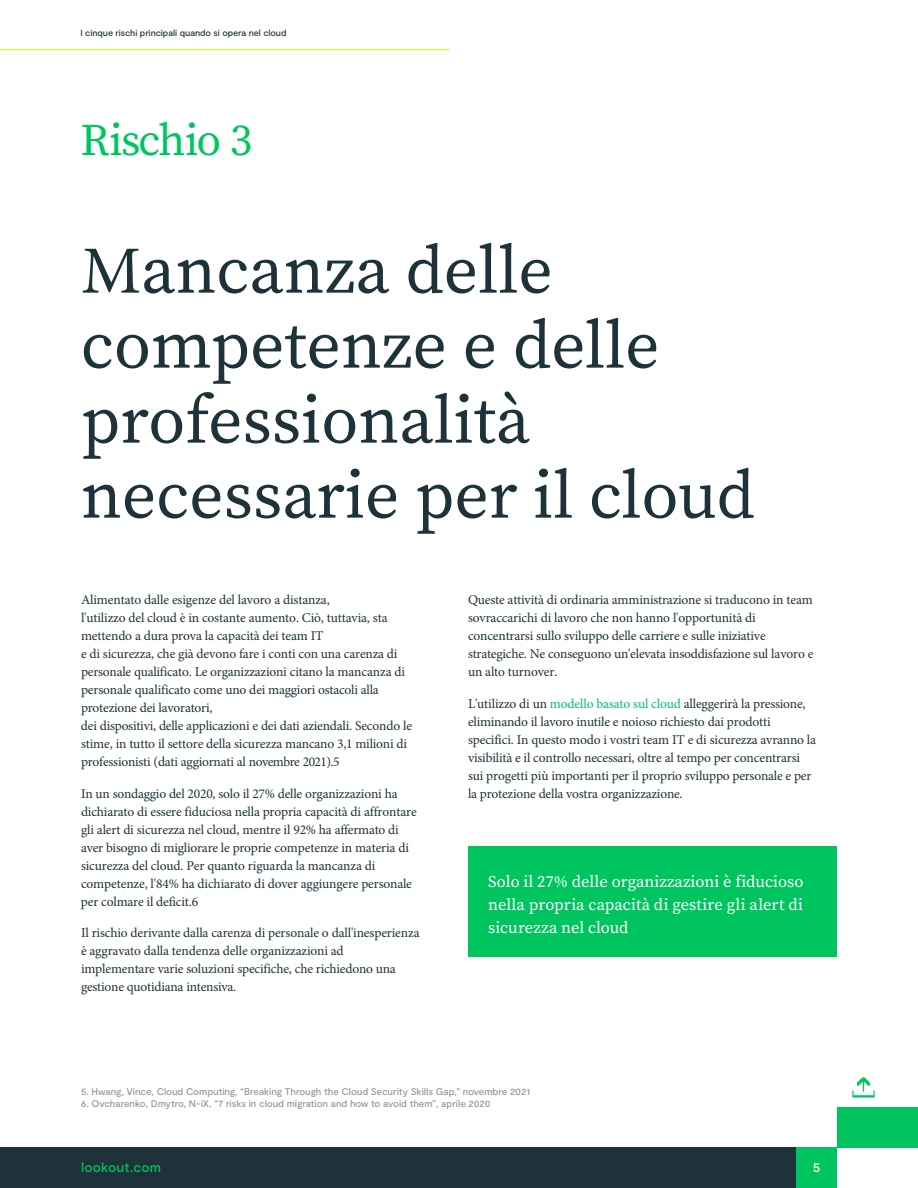
<style>
.page{position:relative;width:918px;height:1188px;background:#fff}
.page>*{position:absolute;margin:0;border:0;box-sizing:border-box;transform-origin:0 0}
.t1{font:67.5px/75px "Source Serif Pro";color:#1e3239}
.t2{font:45px "Source Serif Pro";letter-spacing:-.045em;color:#00c55f}
.t3{font:16.5px/23.2px "Source Serif Pro";color:#fff;text-align:justify}
.t4{font:13.5px/18px "Minion Pro";letter-spacing:-.015em;color:#1e3239}
.t5{font:500 13.5px "Moderat";letter-spacing:.015em;color:#00c55f}
.t6{font:500 13.5px "Moderat";color:#fff}
.t7{font:500 9.75px "Moderat";letter-spacing:-.005em;color:#8f989c}
.t8{font:500 9px "Moderat";letter-spacing:-.005em;color:#1e3239}
.s1{font-family:"Minion Pro"}
.s2{color:#00c55f}
</style>
<div class="page">
<img style="left:852px;top:1077px;width:23px;height:21px">
<div style="left:468px;top:846px;width:369px;height:111px;background:#00c55f"></div>
<hr style="left:0;top:49px;width:450px;height:1px;background:#c8ff00">
<div style="left:0;top:1148px;width:796px;height:40px;background:#1e3239"></div>
<div style="left:796px;top:1148px;width:41px;height:40px;background:#00c55f"></div>
<div style="left:837px;top:1107px;width:81px;height:41px;background:#00c55f"></div>
<p class="t8" style="left:80px;top:27px;width:208px">I cinque rischi principali quando si opera nel cloud</p>
<h2 class="t2" style="left:80px;top:110px;width:173px">Rischio 3</h2>
<h1 class="t1" style="left:81px;top:233px;width:675px"><span class="s1">M</span>ancanza delle competenze e delle professionalità necessarie per il cloud</h1>
<p class="t4" style="left:81px;top:591px;width:333px">Alimentato dalle esigenze del lavoro a distanza,<br>l'utilizzo del cloud è in costante aumento. Ciò, tuttavia, sta mettendo a dura prova la capacità dei team IT<br>e di sicurezza, che già devono fare i conti con una carenza di personale qualificato. Le organizzazioni citano la mancanza di personale qualificato come uno dei maggiori ostacoli alla protezione dei lavoratori,<br>dei dispositivi, delle applicazioni e dei dati aziendali. Secondo le stime, in tutto il settore della sicurezza mancano 3,1 milioni di professionisti (dati aggiornati al novembre 2021).5</p>
<p class="t4" style="left:81px;top:784px;width:337px">In un sondaggio del 2020, solo il 27% delle organizzazioni ha dichiarato di essere fiduciosa nella propria capacità di affrontare gli alert di sicurezza nel cloud, mentre il 92% ha affermato di aver bisogno di migliorare le proprie competenze in materia di sicurezza del cloud. Per quanto riguarda la mancanza di competenze, l'84% ha dichiarato di dover aggiungere personale per colmare il deficit.6</p>
<p class="t4" style="left:81px;top:924px;width:340px">Il rischio derivante dalla carenza di personale o dall'inesperienza è aggravato dalla tendenza delle organizzazioni ad implementare varie soluzioni specifiche, che richiedono una gestione quotidiana intensiva.</p>
<p class="t4" style="left:468px;top:591px;width:347px">Queste attività di ordinaria amministrazione si traducono in team sovraccarichi di lavoro che non hanno l'opportunità di concentrarsi sullo sviluppo delle carriere e sulle iniziative strategiche. Ne conseguono un'elevata insoddisfazione sul lavoro e un alto turnover.</p>
<p class="t4" style="left:468px;top:694px;width:350px">L'utilizzo di un <span class="s2">modello basato sul cloud</span> alleggerirà la pressione, eliminando il lavoro inutile e noioso richiesto dai prodotti specifici. In questo modo i vostri team IT e di sicurezza avranno la visibilità e il controllo necessari, oltre al tempo per concentrarsi sui progetti più importanti per il proprio sviluppo personale e per la protezione della vostra organizzazione.</p>
<p class="t3" style="left:488px;top:869px;width:317px">Solo il 27% delle organizzazioni è fiducioso nella propria capacità di gestire gli alert di sicurezza nel cloud</p>
<p class="t7" style="left:81px;top:1086px;width:451px">5. Hwang, Vince, Cloud Computing, “Breaking Through the Cloud Security Skills Gap,” novembre 2021</p>
<p class="t7" style="left:81px;top:1098px;width:411px">6. Ovcharenko, Dmytro, N-iX, “7 risks in cloud migration and how to avoid them”, aprile 2020</p>
<p class="t5" style="left:81px;top:1159px;width:82px">lookout.com</p>
<p class="t6" style="left:813px;top:1159px;width:9px">5</p>
</div>
